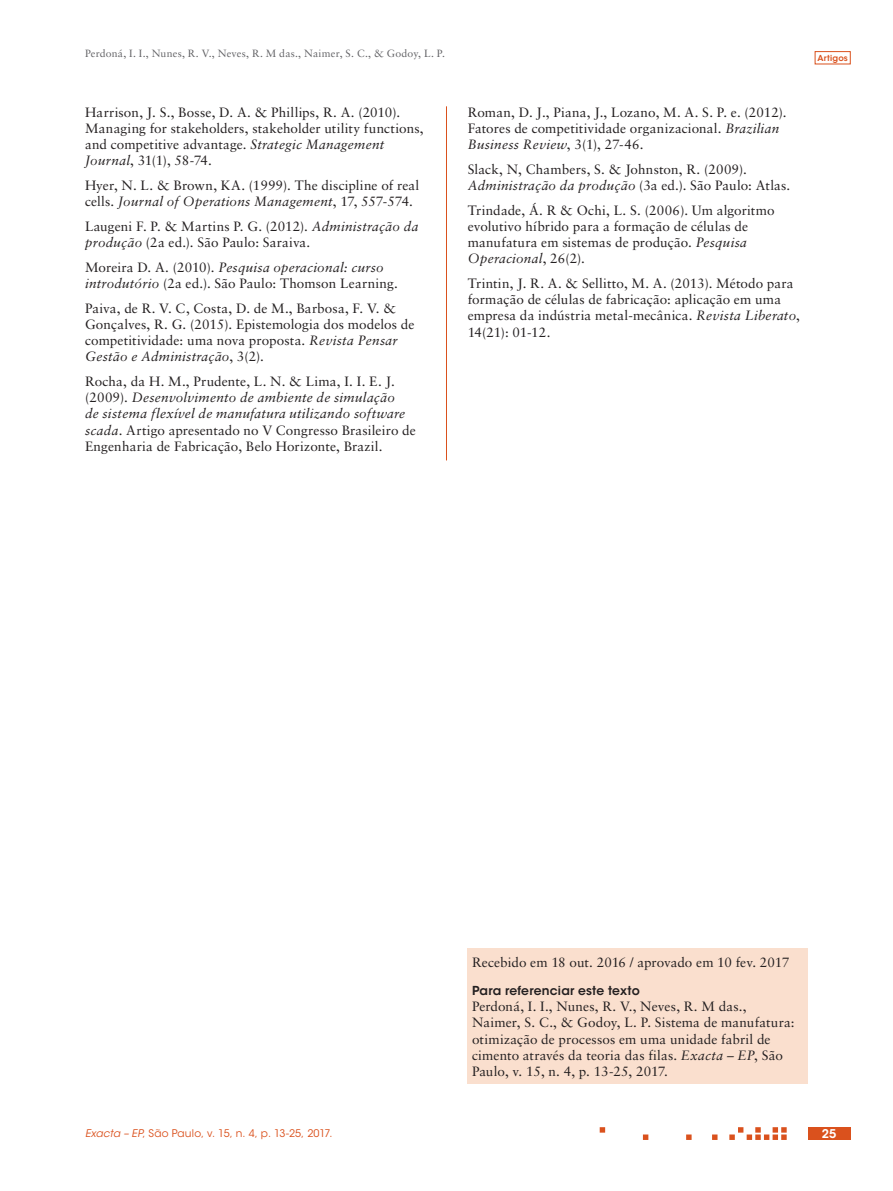
<style>
.page{position:relative;width:893px;height:1191px;background:#fff}
.page>*{position:absolute;margin:0;border:0;box-sizing:border-box;transform-origin:0 0}
.ex_Referencias{font:13.5px/16.2px "Sabon LT Std";letter-spacing:.01em;color:#231f20}
.ex_Tabela_-_titulo{font:600 12.3px "ITC Avant Garde Std";letter-spacing:.015em;color:#231f20}
.t1{font:600 12px "ITC Avant Garde Std";color:#fff}
.t2{font:10.5px "Sabon LT Std";letter-spacing:.02em;color:#636366}
.t3{font:10.5px "ITC Avant Garde Std";letter-spacing:.015em;color:#da511d}
.t4{font:600 8.25px "ITC Avant Garde Std";letter-spacing:.025em;color:#da511d}
.s1{font-style:italic}
</style>
<div class="page">
<svg style="left:600px;top:1127px;width:187px;height:13px"></svg>
<div style="left:815px;top:51px;width:35px;height:13px;border:1px solid #da511d"></div>
<div style="left:808px;top:1127px;width:42px;height:13px;background:#da511d"></div>
<hr style="left:446px;top:106px;width:1px;height:354px;background:#da511d">
<div style="left:468px;top:948px;width:340px;height:136px;background:#fadfce"></div>
<p class="t2" style="left:85px;top:47px;width:361px">Perdoná, I. I., Nunes, R. V., Neves, R. M das., Naimer, S. C., &amp; Godoy, L. P.</p>
<p class="ex_Referencias" style="left:85px;top:104px;width:340px">Harrison, J. S., Bosse, D. A. &amp; Phillips, R. A. (2010).<br>Managing for stakeholders, stakeholder utility functions, and competitive advantage. <span class="s1">Strategic Management Journal</span>, 31(1), 58-74.</p>
<p class="ex_Referencias" style="left:85px;top:177px;width:336px">Hyer, N. L. &amp; Brown, KA. (1999). The discipline of real cells. <span class="s1">Journal of Operations Management</span>, 17, 557-574.</p>
<p class="ex_Referencias" style="left:85px;top:218px;width:335px">Laugeni F. P. &amp; Martins P. G. (2012). <span class="s1">Administração da produção</span> (2a ed.). São Paulo: Saraiva.</p>
<p class="ex_Referencias" style="left:85px;top:259px;width:314px">Moreira D. A. (2010). <span class="s1">Pesquisa operacional: curso introdutório</span> (2a ed.). São Paulo: Thomson Learning.</p>
<p class="ex_Referencias" style="left:85px;top:300px;width:331px">Paiva, de R. V. C, Costa, D. de M., Barbosa, F. V. &amp; Gonçalves, R. G. (2015). Epistemologia dos modelos de competitividade: uma nova proposta. <span class="s1">Revista Pensar Gestão e Administração</span>, 3(2).</p>
<p class="ex_Referencias" style="left:85px;top:373px;width:332px">Rocha, da H. M., Prudente, L. N. &amp; Lima, I. I. E. J. (2009). <span class="s1">Desenvolvimento de ambiente de simulação<br>de sistema flexível de manufatura utilizando software scada</span>. Artigo apresentado no V Congresso Brasileiro de Engenharia de Fabricação, Belo Horizonte, Brazil.</p>
<p class="ex_Referencias" style="left:468px;top:104px;width:320px">Roman, D. J., Piana, J., Lozano, M. A. S. P. e. (2012).<br>Fatores de competitividade organizacional. <span class="s1">Brazilian<br>Business Review</span>, 3(1), 27-46.</p>
<p class="ex_Referencias" style="left:468px;top:161px;width:324px">Slack, N, Chambers, S. &amp; Johnston, R. (2009).<br><span class="s1">Administração da produção</span> (3a ed.). São Paulo: Atlas.</p>
<p class="ex_Referencias" style="left:468px;top:202px;width:308px">Trindade, Á. R &amp; Ochi, L. S. (2006). Um algoritmo evolutivo híbrido para a formação de células de manufatura em sistemas de produção. <span class="s1">Pesquisa Operacional</span>, 26(2).</p>
<p class="ex_Referencias" style="left:468px;top:275px;width:334px">Trintin, J. R. A. &amp; Sellitto, M. A. (2013). Método para formação de células de fabricação: aplicação em uma empresa da indústria metal-mecânica. <span class="s1">Revista Liberato</span>, 14(21): 01-12.</p>
<p class="t4" style="left:817px;top:53px;width:32px">Artigos</p>
<p class="ex_Referencias" style="left:472px;top:954px;width:319px">Recebido em 18 out. 2016 / aprovado em 10 fev. 2017</p>
<p class="ex_Tabela_-_titulo" style="left:472px;top:982px;width:169px">Para referenciar este texto</p>
<p class="ex_Referencias" style="left:472px;top:998px;width:324px">Perdoná, I. I., Nunes, R. V., Neves, R. M das., Naimer, S. C., &amp; Godoy, L. P. Sistema de manufatura: otimização de processos em uma unidade fabril de cimento através da teoria das filas. <span class="s1">Exacta – EP</span>, São Paulo, v. 15, n. 4, p. 13-25, 2017.</p>
<p class="t3" style="left:85px;top:1127px;width:249px"><span class="s1">Exacta – EP</span>, São Paulo, v. 15, n. 4, p. 13-25, 2017.</p>
<p class="t1" style="left:822px;top:1126px;width:16px">25</p>
</div>
